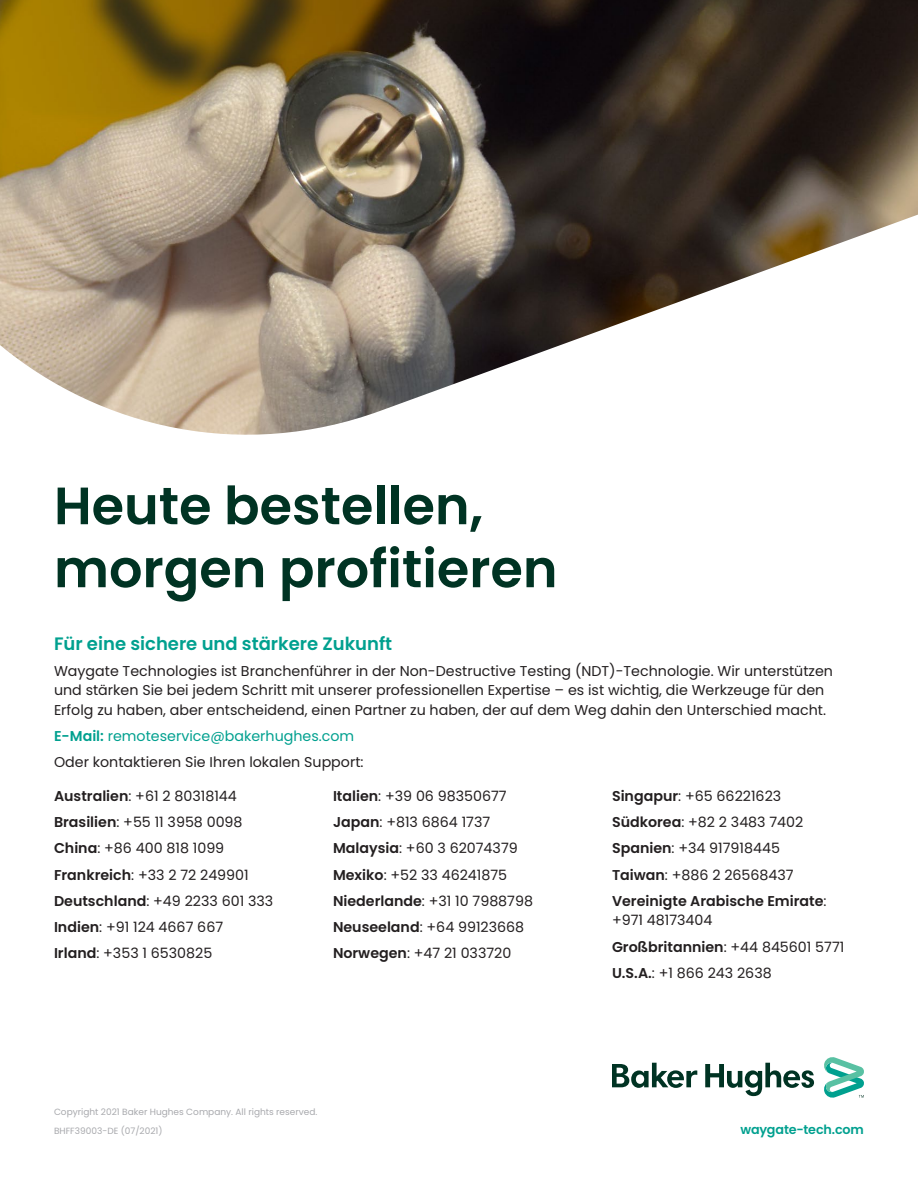
<style>
.page{position:relative;width:918px;height:1188px;background:#fff}
.page>*{position:absolute;margin:0;border:0;box-sizing:border-box;transform-origin:0 0}
.t1{font:600 52.5px/63px "Poppins";color:#003323}
.t2{font:600 18px "Poppins";color:#00a08f}
.t3{font:14.25px/26.2px "Poppins";color:#231f20}
.t4{font:600 14.25px/26.2px "Poppins";color:#231f20}
.t5{font:600 12.75px "Poppins";letter-spacing:-.01em;color:#00a08f}
.t6{font:9px/18.8px "Poppins";color:#a8a9ad}
.s1{font-weight:600;color:#00a08f}
.s2{color:#00a08f}
.s3{font-weight:600}
.s4{font-weight:400}
</style>
<div class="page">
<img style="left:0;top:0;width:918px;height:435px">
<svg style="left:612px;top:1057px;width:252px;height:41px"></svg>
<h1 class="t1" style="left:54px;top:475px;width:505px">Heute bestellen, morgen profitieren</h1>
<p class="t2" style="left:54px;top:633px;width:340px">Für eine sichere und stärkere Zukunft</p>
<p class="t3" style="left:54px;top:661px;width:781px;line-height:19.5px">Waygate Technologies ist Branchenführer in der Non-Destructive Testing (NDT)-Technologie. Wir unterstützen und stärken Sie bei jedem Schritt mit unserer professionellen Expertise – es ist wichtig, die Werkzeuge für den<br>Erfolg zu haben, aber entscheidend, einen Partner zu haben, der auf dem Weg dahin den Unterschied macht.</p>
<p class="t3" style="left:54px;top:723px;width:311px"><span class="s1">E-Mail:</span> <span class="s2">remoteservice@bakerhughes.com<br></span>Oder kontaktieren Sie Ihren lokalen Support:</p>
<p class="t3" style="left:54px;top:783px;width:221px"><span class="s3">Australien</span>: +61 2 80318144<br><span class="s3">Brasilien</span>: +55 11 3958 0098<br><span class="s3">China</span>: +86 400 818 1099<br><span class="s3">Frankreich</span>: +33 2 72 249901<br><span class="s3">Deutschland</span>: +49 2233 601 333<br><span class="s3">Indien</span>: +91 124 4667 667<br><span class="s3">Irland</span>: +353 1 6530825</p>
<p class="t3" style="left:333px;top:783px;width:202px"><span class="s3">Italien</span>: +39 06 98350677<br><span class="s3">Japan</span>: +813 6864 1737<br><span class="s3">Malaysia</span>: +60 3 62074379<br><span class="s3">Mexiko</span>: +52 33 46241875<br><span class="s3">Niederlande</span>: +31 10 7988798<br><span class="s3">Neuseeland</span>: +64 99123668<br><span class="s3">Norwegen</span>: +47 21 033720</p>
<p class="t4" style="left:612px;top:783px;width:216px">Singapur<span class="s4">: +65 66221623<br></span>Südkorea<span class="s4">: +82 2 3483 7402<br></span>Spanien<span class="s4">: +34 917918445<br></span>Taiwan<span class="s4">: +886 2 26568437<br></span>Vereinigte Arabische Emirate<span class="s4">:</span></p>
<p class="t3" style="left:612px;top:907px;width:234px">+971 48173404<br><span class="s3">Großbritannien</span>: +44 845601 5771<br><span class="s3">U.S.A.</span>: +1 866 243 2638</p>
<p class="t6" style="left:54px;top:1103px;width:265px">Copyright 2021 Baker Hughes Company. All rights reserved.<br>BHFF39003-DE (07/2021)</p>
<p class="t5" style="left:741px;top:1122px;width:125px">waygate-tech.com</p>
</div>
